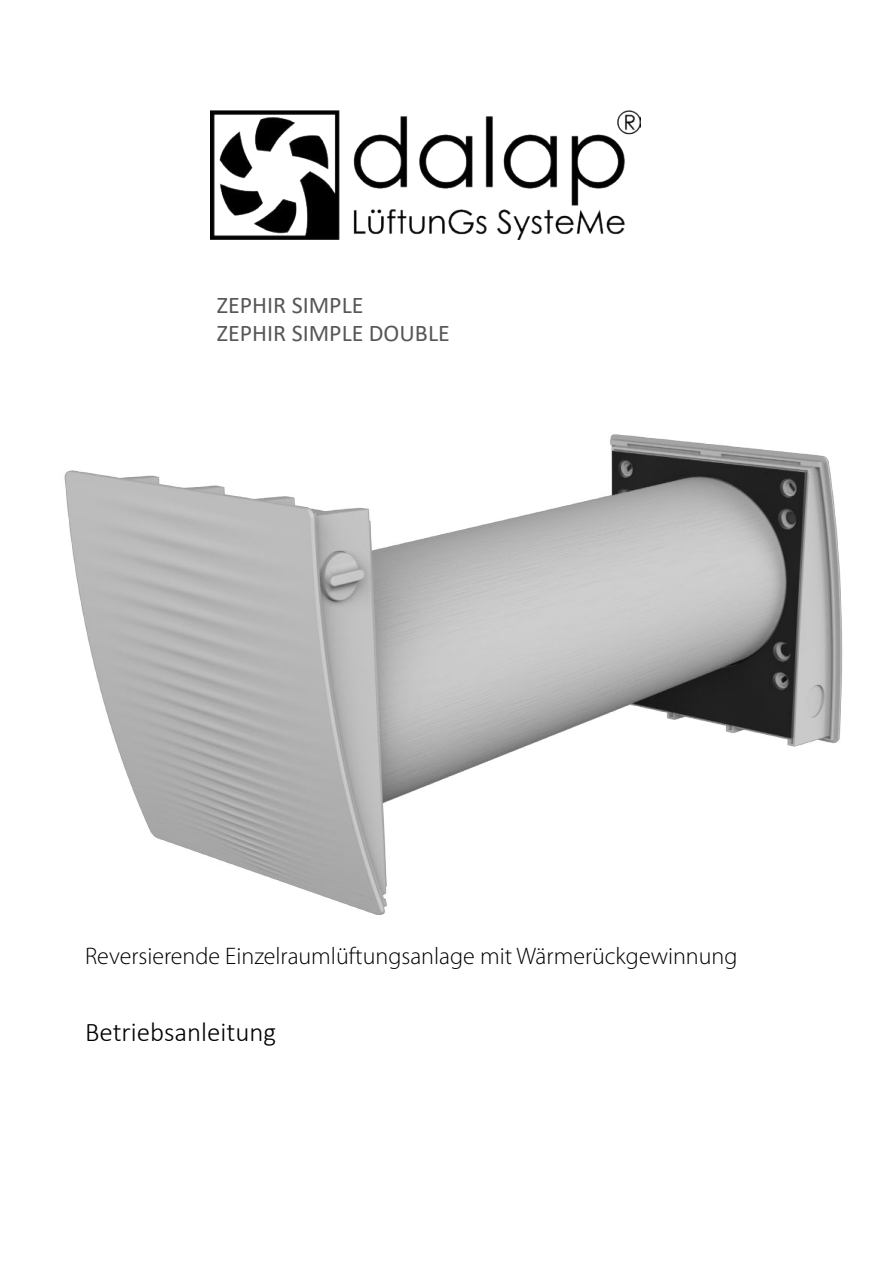
<style>
.page{position:relative;width:893px;height:1263px;background:#fff}
.page>*{position:absolute;margin:0;border:0;box-sizing:border-box;transform-origin:0 0}
.t1{font:300 27px "Calibri";color:#000}
.t2{font:300 24px "Myriad Pro";color:#000}
.t3{font:24px/28.8px "Calibri";color:#575756}
</style>
<div class="page">
<img style="left:211px;top:110px;width:429px;height:130px">
<img style="left:64px;top:434px;width:779px;height:480px">
<p class="t3" style="left:217px;top:290px;width:234px">ZEPHIR SIMPLE<br>ZEPHIR SIMPLE DOUBLE</p>
<p class="t2" style="left:85px;top:945px;width:654px">Reversierende Einzelraumlüftungsanlage mit Wärmerückgewinnung</p>
<p class="t1" style="left:85px;top:1022px;width:193px">Betriebsanleitung</p>
</div>
